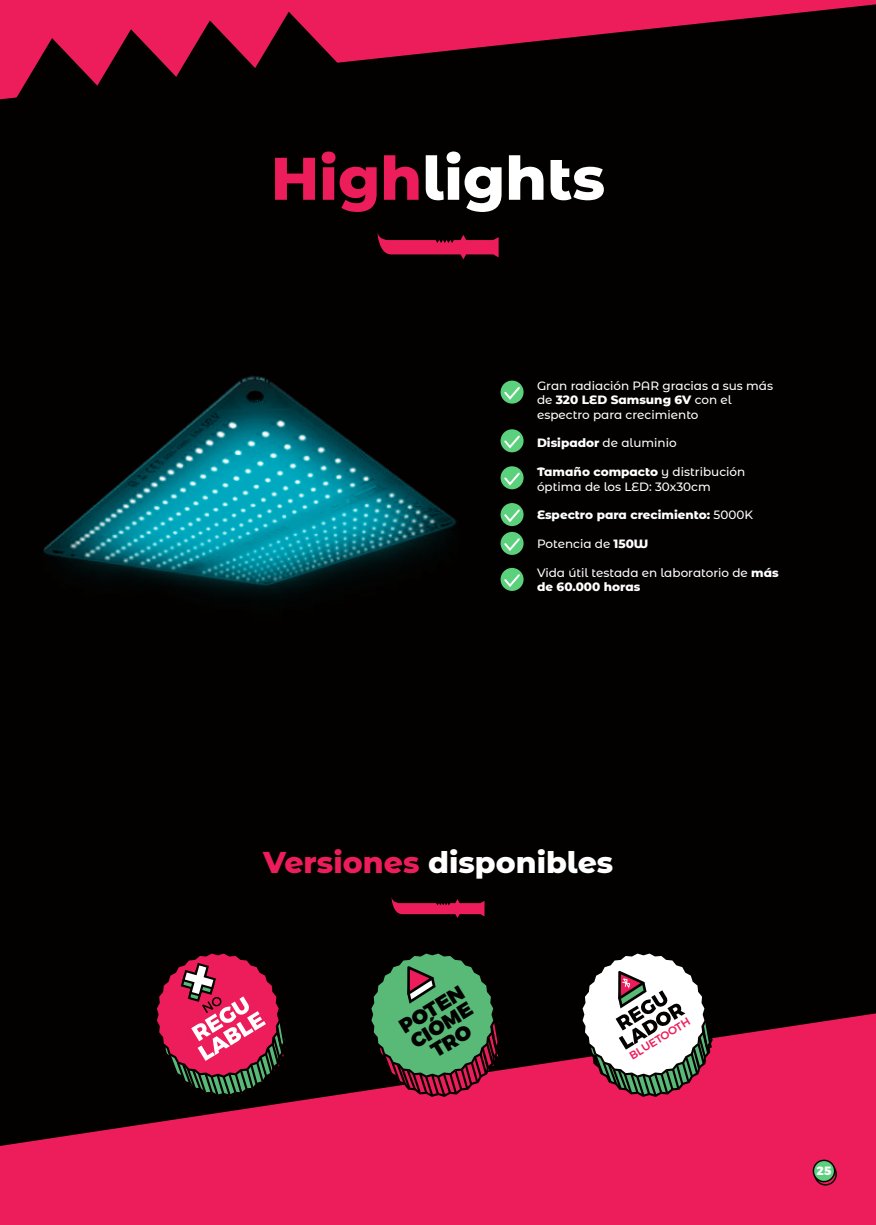
<style>
.page{position:relative;width:876px;height:1225px;background:#030100}
.page>*{position:absolute;margin:0;border:0;box-sizing:border-box;transform-origin:0 0}
.t1{font:800 60px "Montserrat Alternates";color:#fff}
.t2{font:800 30px "Montserrat Alternates";color:#fff}
.t3{font:900 20.2px/18.6px "Montserrat";color:#030100;text-align:center}
.t4{font:500 12px/14.4px "Montserrat Alternates";color:#fff}
.t5{font:800 12px "Montserrat Alternates";color:#fff}
.t6{font:800 12px "Montserrat";color:#fff}
.t7{font:500 11.2px "Montserrat";color:#ed1d5b}
.s1{color:#ed1d5b}
.s2{font-weight:800}
.s3{font-weight:500}
</style>
<div class="page">
<svg style="left:0;top:1013px;width:876px;height:212px;fill:#ed1d5b"></svg>
<svg style="left:0;top:0;width:876px;height:99px"></svg>
<svg style="left:2px;top:12px;width:354px;height:87px"></svg>
<svg style="left:377px;top:232px;width:122px;height:27px"></svg>
<svg style="left:501px;top:380px;width:23px;height:23px"></svg>
<svg style="left:502px;top:385px;width:20px;height:16px"></svg>
<svg style="left:501px;top:429px;width:23px;height:23px"></svg>
<svg style="left:502px;top:434px;width:20px;height:16px"></svg>
<svg style="left:501px;top:466px;width:23px;height:23px"></svg>
<svg style="left:502px;top:471px;width:20px;height:16px"></svg>
<svg style="left:501px;top:503px;width:23px;height:23px"></svg>
<svg style="left:502px;top:507px;width:20px;height:17px"></svg>
<svg style="left:501px;top:532px;width:23px;height:23px"></svg>
<svg style="left:502px;top:536px;width:20px;height:16px"></svg>
<svg style="left:501px;top:568px;width:23px;height:23px"></svg>
<svg style="left:502px;top:572px;width:20px;height:16px"></svg>
<svg style="left:810px;top:1156px;width:27px;height:32px"></svg>
<svg style="left:391px;top:897px;width:93px;height:21px"></svg>
<svg style="left:155px;top:953px;width:133px;height:144px"></svg>
<svg style="left:369px;top:953px;width:133px;height:144px"></svg>
<svg style="left:580px;top:953px;width:133px;height:143px"></svg>
<img style="left:43px;top:375px;width:414px;height:220px">
<h1 class="t1" style="left:271px;top:134px;width:336px"><span class="s1">High</span>lights</h1>
<p class="t4" style="left:537px;top:378px;width:238px">Gran radiación PAR gracias a sus más de <span class="s2">320 LED Samsung 6V</span> con el espectro para crecimiento</p>
<p class="t4" style="left:537px;top:435px;width:141px"><span class="s2">Disipador</span> de aluminio</p>
<p class="t4" style="left:537px;top:464px;width:210px"><span class="s2">Tamaño compacto</span> y distribución óptima de los LED: 30x30cm</p>
<p class="t5" style="left:537px;top:506px;width:217px">Espectro para crecimiento: <span class="s3">5000K</span></p>
<p class="t4" style="left:537px;top:536px;width:113px">Potencia de <span class="s2">150W</span></p>
<p class="t4" style="left:537px;top:565px;width:243px">Vida útil testada en laboratorio de <span class="s2">más de 60.000 horas</span></p>
<h2 class="t2" style="left:263px;top:840px;width:352px"><span class="s1">Versiones</span> disponibles</h2>
<h3 class="t3" style="left:395px;top:1019px;width:74px;rotate:-32deg">POTEN<br>CIÓME<br>TRO</h3>
<p class="t7" style="left:626px;top:1048px;width:70px;rotate:-31deg">BLUETOOTH</p>
<p class="t6" style="left:817px;top:1160px;width:16px">25</p>
</div>
